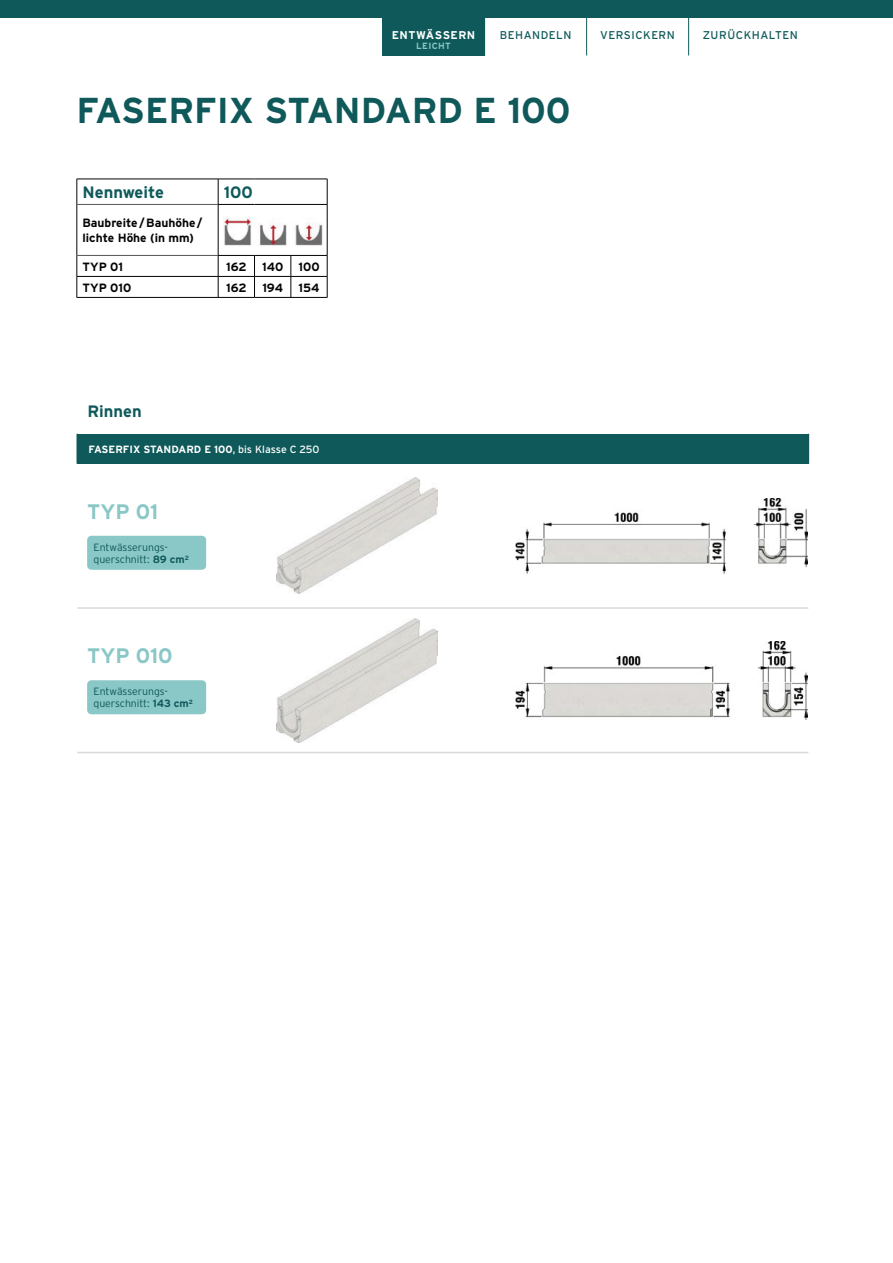
<style>
.page{position:relative;width:893px;height:1263px;background:#fff}
.page>*{position:absolute;margin:0;border:0;box-sizing:border-box;transform-origin:0 0}
.t1{font:700 36px "Interstate";color:#0f595a}
.t2{font:700 21px "Interstate";color:#8ac7c7}
.t3{font:700 16.5px "Interstate";color:#0f595a}
.t4{font:700 12px/15px "Interstate";color:#040503}
.t5{font:11.25px "Interstate";letter-spacing:.04em;color:#0f595a}
.t6{font:700 11.25px "Interstate";letter-spacing:.045em;color:#fff}
.t7{font:300 10.5px/12px "Interstate";color:#0f595a}
.t8{font:700 10.5px "Interstate";color:#fff}
.t9{font:700 9px "Interstate";letter-spacing:.035em;color:#8ac7c7}
.s1{font-weight:400}
.s2{font-weight:700}
</style>
<div class="page">
<div style="left:77px;top:434px;width:731px;height:30px;background:#0f595a"></div>
<hr style="left:808px;top:434px;width:1px;height:30px;background:#0f595a">
<hr style="left:77px;top:607px;width:244px;height:2px;background:#dbdad9">
<hr style="left:321px;top:607px;width:487px;height:2px;background:#dbdad9">
<hr style="left:77px;top:752px;width:244px;height:1px;background:#dbdad9">
<hr style="left:321px;top:752px;width:487px;height:1px;background:#dbdad9">
<div style="left:87px;top:536px;width:119px;height:34px;background:#8ac7c7;border-radius:4px"></div>
<div style="left:87px;top:680px;width:119px;height:34px;background:#8ac7c7;border-radius:4px"></div>
<img style="left:516px;top:498px;width:292px;height:76px">
<img style="left:516px;top:641px;width:292px;height:79px">
<img style="left:276px;top:478px;width:162px;height:116px">
<img style="left:276px;top:618px;width:162px;height:124px">
<hr style="left:77px;top:179px;width:141px;height:1px;background:#040503">
<svg style="left:77px;top:179px;width:1px;height:25px"></svg>
<hr style="left:218px;top:179px;width:36px;height:1px;background:#040503">
<svg style="left:218px;top:179px;width:1px;height:25px"></svg>
<hr style="left:254px;top:179px;width:73px;height:1px;background:#040503">
<svg style="left:327px;top:179px;width:1px;height:25px"></svg>
<hr style="left:77px;top:204px;width:1px;height:51px;background:#040503">
<hr style="left:218px;top:204px;width:36px;height:1px;background:#040503">
<hr style="left:218px;top:205px;width:1px;height:50px;background:#040503">
<hr style="left:254px;top:204px;width:73px;height:1px;background:#040503">
<hr style="left:327px;top:205px;width:1px;height:50px;background:#040503">
<hr style="left:218px;top:255px;width:36px;height:1px;background:#040503">
<hr style="left:254px;top:255px;width:73px;height:1px;background:#040503">
<hr style="left:77px;top:276px;width:141px;height:1px;background:#040503">
<svg style="left:77px;top:256px;width:1px;height:41px"></svg>
<hr style="left:218px;top:276px;width:36px;height:1px;background:#040503">
<svg style="left:218px;top:256px;width:1px;height:41px"></svg>
<hr style="left:254px;top:276px;width:37px;height:1px;background:#040503">
<svg style="left:254px;top:256px;width:1px;height:41px"></svg>
<hr style="left:291px;top:276px;width:36px;height:1px;background:#040503">
<svg style="left:291px;top:256px;width:1px;height:41px"></svg>
<svg style="left:327px;top:256px;width:1px;height:41px"></svg>
<hr style="left:77px;top:297px;width:177px;height:1px;background:#040503">
<hr style="left:254px;top:297px;width:73px;height:1px;background:#040503">
<hr style="left:77px;top:204px;width:141px;height:1px;background:#575756">
<hr style="left:77px;top:255px;width:141px;height:1px;background:#575756">
<img style="left:224px;top:217px;width:99px;height:29px">
<div style="left:383px;top:0;width:102px;height:56px;background:#0f595a"></div>
<hr style="left:586px;top:0;width:1px;height:56px;background:#0f595a">
<hr style="left:688px;top:0;width:1px;height:56px;background:#0f595a">
<div style="left:0;top:0;width:893px;height:17px;background:#0f595a"></div>
<p class="t6" style="left:392px;top:31px;width:85px">ENTWÄSSERN</p>
<p class="t5" style="left:500px;top:31px;width:73px">BEHANDELN</p>
<p class="t5" style="left:600px;top:31px;width:76px">VERSICKERN</p>
<p class="t9" style="left:416px;top:43px;width:36px">LEICHT</p>
<h1 class="t1" style="left:77px;top:96px;width:496px">FASERFIX STANDARD E 100</h1>
<h3 class="t3" style="left:83px;top:186px;width:83px">Nennweite</h3>
<h3 class="t3" style="left:224px;top:186px;width:31px">100</h3>
<p class="t4" style="left:83px;top:216px;width:122px">Baubreite/Bauhöhe/ lichte Höhe (in mm)</p>
<p class="t4" style="left:83px;top:260px;width:42px">TYP 01</p>
<p class="t4" style="left:226px;top:260px;width:22px">162</p>
<p class="t4" style="left:262px;top:260px;width:23px">140</p>
<p class="t4" style="left:298px;top:260px;width:23px">100</p>
<p class="t4" style="left:83px;top:281px;width:50px">TYP 010</p>
<p class="t4" style="left:226px;top:281px;width:22px">162</p>
<p class="t4" style="left:262px;top:281px;width:22px">194</p>
<p class="t4" style="left:299px;top:281px;width:22px">154</p>
<p class="t5" style="left:703px;top:31px;width:96px">ZURÜCKHALTEN</p>
<h3 class="t3" style="left:87px;top:405px;width:56px">Rinnen</h3>
<p class="t8" style="left:89px;top:445px;width:232px">FASERFIX STANDARD E 100<span class="s1">, bis Klasse C 250</span></p>
<h2 class="t2" style="left:87px;top:503px;width:73px">TYP 01</h2>
<p class="t7" style="left:94px;top:542px;width:97px">Entwässerungs&shy;querschnitt: <span class="s2">89 cm</span><sup>2</sup></p>
<h2 class="t2" style="left:87px;top:648px;width:87px">TYP 010</h2>
<p class="t7" style="left:94px;top:687px;width:101px">Entwässerungs&shy;querschnitt: <span class="s2">143 cm</span><sup>2</sup></p>
</div>
